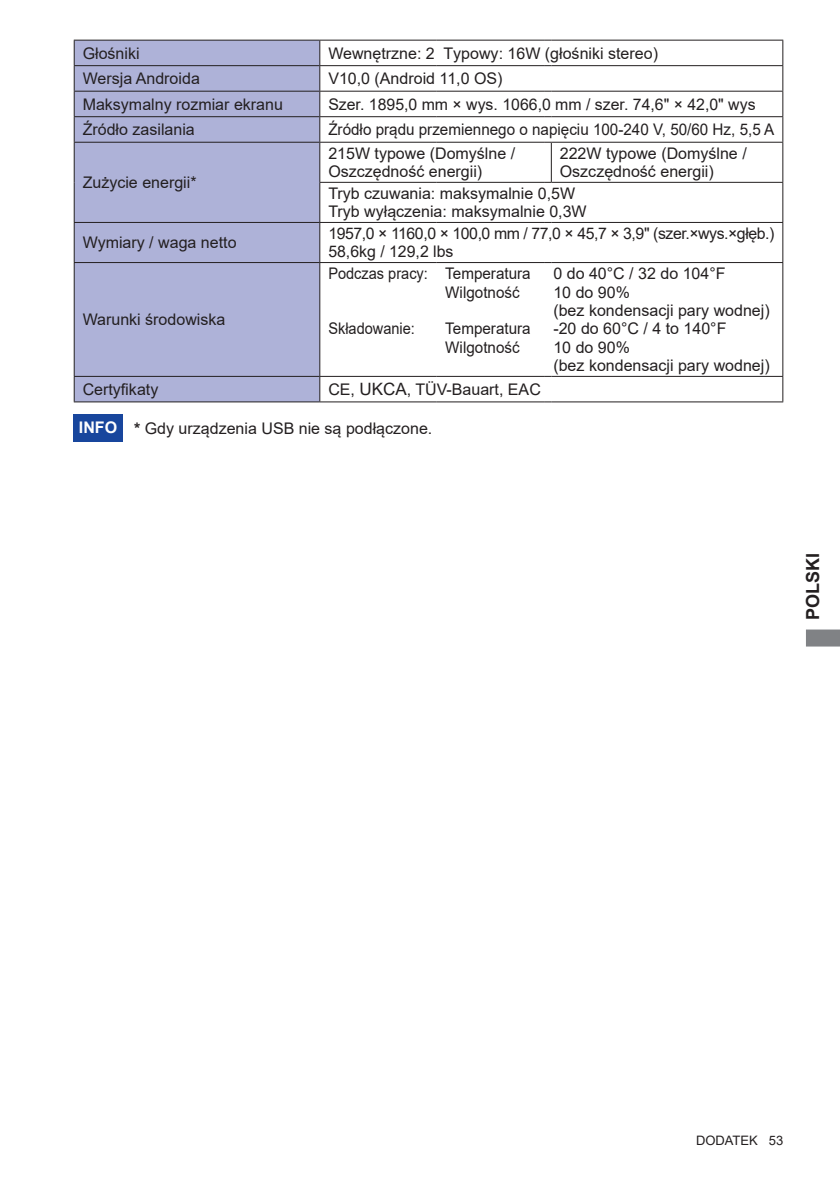
<style>
.page{position:relative;width:840px;height:1191px;background:#fff}
.page>*{position:absolute;margin:0;border:0;box-sizing:border-box;transform-origin:0 0}
.t1{font:700 18px "Arial";color:#231f20}
.t2{font:16px/18.4px "Arial";color:#231f20}
.t3{font:16px/18.4px "Arial";color:#231f20;scale:.95 1}
.t4{font:16px/18.4px "Arial";letter-spacing:-.025em;color:#231f20}
.t5{font:16px "Arial";color:#231f20;scale:.91 1}
.t6{font:13px "Arial";color:#231f20}
.s1{font-size:17px}
.s2{font-weight:700;color:#fff}
.s3{font-weight:700}
</style>
<div class="page">
<svg style="left:806px;top:629px;width:33px;height:17px"></svg>
<div style="left:73px;top:414px;width:50px;height:27px;background:#18469d"></div>
<div style="left:75px;top:41px;width:244px;height:360px;background:#aeb2d8"></div>
<hr style="left:74px;top:40px;width:245px;height:1px;background:#231f20">
<hr style="left:319px;top:40px;width:117px;height:1px;background:#231f20">
<hr style="left:436px;top:40px;width:108px;height:1px;background:#231f20">
<hr style="left:551px;top:40px;width:231px;height:1px;background:#231f20">
<hr style="left:74px;top:65px;width:245px;height:1px;background:#231f20">
<hr style="left:319px;top:65px;width:117px;height:1px;background:#231f20">
<hr style="left:436px;top:65px;width:108px;height:1px;background:#231f20">
<hr style="left:551px;top:65px;width:231px;height:1px;background:#231f20">
<hr style="left:74px;top:91px;width:245px;height:1px;background:#231f20">
<hr style="left:319px;top:91px;width:117px;height:1px;background:#231f20">
<hr style="left:436px;top:91px;width:108px;height:1px;background:#231f20">
<hr style="left:551px;top:91px;width:231px;height:1px;background:#231f20">
<hr style="left:74px;top:116px;width:245px;height:1px;background:#231f20">
<svg style="left:74px;top:41px;width:1px;height:101px"></svg>
<hr style="left:319px;top:116px;width:117px;height:1px;background:#231f20">
<svg style="left:319px;top:41px;width:1px;height:101px"></svg>
<hr style="left:436px;top:116px;width:108px;height:1px;background:#231f20">
<hr style="left:551px;top:116px;width:231px;height:1px;background:#231f20">
<svg style="left:782px;top:41px;width:1px;height:101px"></svg>
<hr style="left:74px;top:142px;width:245px;height:1px;background:#231f20">
<hr style="left:74px;top:143px;width:1px;height:39px;background:#231f20">
<hr style="left:319px;top:142px;width:117px;height:1px;background:#231f20">
<hr style="left:319px;top:143px;width:1px;height:39px;background:#231f20">
<hr style="left:436px;top:142px;width:108px;height:1px;background:#231f20">
<hr style="left:551px;top:142px;width:231px;height:1px;background:#231f20">
<hr style="left:550px;top:143px;width:1px;height:39px;background:#231f20">
<hr style="left:782px;top:143px;width:1px;height:39px;background:#231f20">
<hr style="left:74px;top:182px;width:1px;height:40px;background:#231f20">
<hr style="left:319px;top:182px;width:117px;height:1px;background:#231f20">
<hr style="left:319px;top:183px;width:1px;height:39px;background:#231f20">
<hr style="left:436px;top:182px;width:108px;height:1px;background:#231f20">
<hr style="left:551px;top:182px;width:231px;height:1px;background:#231f20">
<hr style="left:782px;top:183px;width:1px;height:39px;background:#231f20">
<hr style="left:74px;top:222px;width:245px;height:1px;background:#231f20">
<hr style="left:74px;top:223px;width:1px;height:39px;background:#231f20">
<hr style="left:319px;top:222px;width:117px;height:1px;background:#231f20">
<hr style="left:319px;top:223px;width:1px;height:39px;background:#231f20">
<hr style="left:436px;top:222px;width:108px;height:1px;background:#231f20">
<hr style="left:551px;top:222px;width:231px;height:1px;background:#231f20">
<hr style="left:782px;top:223px;width:1px;height:39px;background:#231f20">
<hr style="left:74px;top:262px;width:245px;height:1px;background:#231f20">
<hr style="left:74px;top:263px;width:1px;height:113px;background:#231f20">
<hr style="left:74px;top:376px;width:245px;height:1px;background:#231f20">
<svg style="left:74px;top:377px;width:1px;height:24px"></svg>
<svg style="left:319px;top:377px;width:1px;height:24px"></svg>
<svg style="left:782px;top:377px;width:1px;height:24px"></svg>
<hr style="left:74px;top:401px;width:245px;height:1px;background:#231f20">
<hr style="left:319px;top:401px;width:117px;height:1px;background:#231f20">
<hr style="left:436px;top:401px;width:108px;height:1px;background:#231f20">
<hr style="left:551px;top:401px;width:231px;height:1px;background:#231f20">
<hr style="left:319px;top:262px;width:117px;height:1px;background:#231f20">
<hr style="left:319px;top:263px;width:1px;height:113px;background:#231f20">
<hr style="left:436px;top:262px;width:108px;height:1px;background:#231f20">
<hr style="left:551px;top:262px;width:231px;height:1px;background:#231f20">
<hr style="left:782px;top:263px;width:1px;height:113px;background:#231f20">
<hr style="left:319px;top:376px;width:117px;height:1px;background:#231f20">
<hr style="left:436px;top:376px;width:108px;height:1px;background:#231f20">
<hr style="left:551px;top:376px;width:231px;height:1px;background:#231f20">
<p class="t2" style="left:83px;top:44px;width:58px">Głośniki</p>
<p class="t2" style="left:328px;top:44px;width:331px">Wewnętrzne: 2 Typowy: 16W (głośniki stereo)</p>
<p class="t2" style="left:83px;top:69px;width:119px">Wersja Androida</p>
<p class="t2" style="left:328px;top:69px;width:176px">V10,0 (Android 11,0 OS)</p>
<p class="t2" style="left:83px;top:95px;width:202px">Maksymalny rozmiar ekranu</p>
<p class="t2" style="left:328px;top:95px;width:428px">Szer. 1895,0 mm × wys. 1066,0 mm / szer. 74,6" × 42,0" wys</p>
<p class="t2" style="left:83px;top:120px;width:114px">Źródło zasilania</p>
<p class="t3" style="left:328px;top:120px;width:471px">Źródło prądu przemiennego o napięciu 100-240 V, 50/60 Hz, 5,5 A</p>
<p class="t2" style="left:83px;top:173px;width:115px">Zużycie energii*</p>
<p class="t2" style="left:328px;top:144px;width:188px">215W typowe (Domyślne /<br>Oszczędność energii)</p>
<p class="t2" style="left:559px;top:144px;width:188px">222W typowe (Domyślne /<br>Oszczędność energii)</p>
<p class="t2" style="left:328px;top:184px;width:260px">Tryb czuwania: maksymalnie 0,5W<br>Tryb wyłączenia: maksymalnie 0,3W</p>
<p class="t2" style="left:83px;top:233px;width:155px">Wymiary / waga netto</p>
<p class="t4" style="left:328px;top:224px;width:447px">1957,0 × 1160,0 × 100,0 mm / 77,0 × 45,7 × 3,9" (szer.×wys.×głęb.)<br>58,6kg / 129,2 lbs</p>
<p class="t2" style="left:83px;top:310px;width:144px">Warunki środowiska</p>
<p class="t5" style="left:328px;top:262px;width:111px">Podczas pracy:</p>
<p class="t5" style="left:328px;top:318px;width:97px">Składowanie:</p>
<p class="t3" style="left:445px;top:264px;width:91px">Temperatura<br>Wilgotność</p>
<p class="t3" style="left:445px;top:319px;width:91px">Temperatura<br>Wilgotność</p>
<p class="t2" style="left:83px;top:380px;width:77px">Certyfikaty</p>
<p class="t2" style="left:328px;top:380px;width:214px">CE, <span class="s1">UKCA</span>, TÜV-Bauart, EAC</p>
<p class="t2" style="left:79px;top:419px;width:355px"><span class="s2">INFO</span> <span class="s3">*</span> Gdy urządzenia USB nie są podłączone.</p>
<p class="t2" style="left:553px;top:264px;width:218px">0 do 40°C / 32 do 104°F<br>10 do 90%<br>(bez kondensacji pary wodnej) -20 do 60°C / 4 to 140°F<br>10 do 90%<br>(bez kondensacji pary wodnej)</p>
<p class="t1" style="left:799px;top:620px;width:69px;rotate:-90deg">POLSKI</p>
<p class="t6" style="left:695px;top:1131px;width:89px">DODATEK 53</p>
</div>
